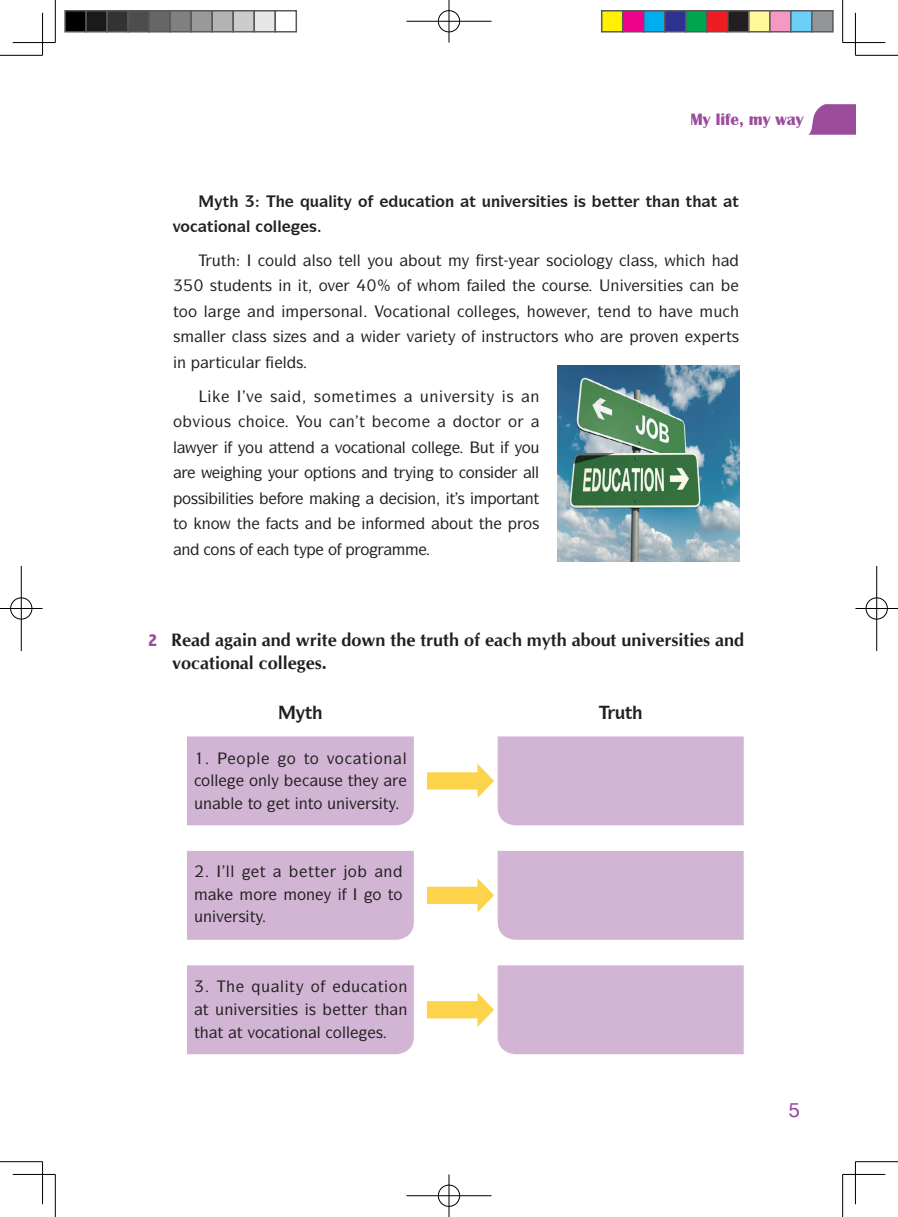
<style>
.page{position:relative;width:898px;height:1217px;background:#fff}
.page>*{position:absolute;margin:0;border:0;box-sizing:border-box;transform-origin:0 0}
.t1{font:24.6px "Inai Mathi";color:#9b4c9d}
.t2{font:700 18px/22.5px "CG Omega";color:#231f20}
.t3{font:700 16.95px "Britannic";color:#9b4c9d}
.t4{font:500 15.75px "ITC Symbol Std";color:#231f20}
.t5{font:700 15.75px "Symbol IT Cby BT";color:#231f20}
.s1{font-family:"Abadi";font-weight:800;font-stretch:condensed;color:#9b4c9d}
</style>
<div class="page">
<svg style="left:808px;top:104px;width:47px;height:31px"></svg>
<img style="left:557px;top:366px;width:182px;height:195px">
<svg style="left:427px;top:736px;width:316px;height:89px"></svg>
<svg style="left:427px;top:851px;width:316px;height:88px"></svg>
<svg style="left:427px;top:965px;width:316px;height:88px"></svg>
<hr style="left:0;top:55px;width:43px;height:1px;background:#000">
<hr style="left:855px;top:55px;width:42px;height:1px;background:#000">
<hr style="left:0;top:1161px;width:43px;height:1px;background:#000">
<hr style="left:855px;top:1161px;width:42px;height:1px;background:#000">
<hr style="left:55px;top:0;width:1px;height:43px;background:#000">
<hr style="left:55px;top:1174px;width:1px;height:42px;background:#000">
<hr style="left:842px;top:0;width:1px;height:43px;background:#000">
<hr style="left:842px;top:1174px;width:1px;height:42px;background:#000">
<hr style="left:13px;top:42px;width:42px;height:1px;background:#000">
<hr style="left:842px;top:42px;width:42px;height:1px;background:#000">
<hr style="left:13px;top:1173px;width:42px;height:1px;background:#000">
<hr style="left:842px;top:1173px;width:42px;height:1px;background:#000">
<hr style="left:42px;top:13px;width:1px;height:42px;background:#000">
<hr style="left:42px;top:1161px;width:1px;height:42px;background:#000">
<hr style="left:854px;top:13px;width:1px;height:42px;background:#000">
<hr style="left:854px;top:1161px;width:1px;height:42px;background:#000">
<div style="left:437px;top:10px;width:23px;height:23px;border:2px solid #fff;border-radius:50%"></div>
<hr style="left:406px;top:20px;width:85px;height:2px;background:#fff">
<hr style="left:448px;top:0;width:2px;height:43px;background:#fff">
<div style="left:438px;top:10px;width:21px;height:22px;border:1px solid #000;border-radius:50%"></div>
<hr style="left:406px;top:21px;width:85px;height:1px;background:#000">
<hr style="left:448px;top:0;width:1px;height:43px;background:#000">
<div style="left:437px;top:1183px;width:23px;height:23px;border:2px solid #fff;border-radius:50%"></div>
<hr style="left:406px;top:1194px;width:85px;height:2px;background:#fff">
<hr style="left:448px;top:1174px;width:2px;height:42px;background:#fff">
<div style="left:438px;top:1184px;width:21px;height:22px;border:1px solid #000;border-radius:50%"></div>
<hr style="left:406px;top:1195px;width:85px;height:1px;background:#000">
<hr style="left:448px;top:1174px;width:1px;height:42px;background:#000">
<div style="left:10px;top:596px;width:23px;height:24px;border:2px solid #fff;border-radius:50%"></div>
<hr style="left:0;top:607px;width:43px;height:2px;background:#fff">
<hr style="left:20px;top:566px;width:2px;height:85px;background:#fff">
<div style="left:10px;top:597px;width:22px;height:22px;border:1px solid #000;border-radius:50%"></div>
<hr style="left:0;top:608px;width:43px;height:1px;background:#000">
<hr style="left:21px;top:566px;width:1px;height:85px;background:#000">
<div style="left:864px;top:596px;width:23px;height:24px;border:2px solid #fff;border-radius:50%"></div>
<hr style="left:855px;top:607px;width:42px;height:2px;background:#fff">
<hr style="left:875px;top:566px;width:2px;height:85px;background:#fff">
<div style="left:865px;top:597px;width:22px;height:22px;border:1px solid #000;border-radius:50%"></div>
<hr style="left:855px;top:608px;width:42px;height:1px;background:#000">
<hr style="left:876px;top:566px;width:1px;height:85px;background:#000">
<div style="left:65px;top:11px;width:21px;height:21px;background:#000"></div>
<div style="left:64px;top:10px;width:23px;height:23px;border:2px solid #595959"></div>
<div style="left:86px;top:11px;width:21px;height:21px;background:#1a1a1a"></div>
<div style="left:85px;top:10px;width:23px;height:23px;border:2px solid #595959"></div>
<div style="left:107px;top:11px;width:21px;height:21px;background:#333"></div>
<div style="left:106px;top:10px;width:23px;height:23px;border:2px solid #595959"></div>
<div style="left:128px;top:11px;width:21px;height:21px;background:#4d4d4d"></div>
<div style="left:127px;top:10px;width:23px;height:23px;border:2px solid #595959"></div>
<div style="left:149px;top:11px;width:21px;height:21px;background:#666"></div>
<div style="left:148px;top:10px;width:23px;height:23px;border:2px solid #595959"></div>
<div style="left:170px;top:11px;width:21px;height:21px;background:#808080"></div>
<div style="left:169px;top:10px;width:23px;height:23px;border:2px solid #595959"></div>
<div style="left:191px;top:11px;width:21px;height:21px;background:#999"></div>
<div style="left:190px;top:10px;width:23px;height:23px;border:2px solid #595959"></div>
<div style="left:212px;top:11px;width:21px;height:21px;background:#b3b3b3"></div>
<div style="left:211px;top:10px;width:23px;height:23px;border:2px solid #595959"></div>
<div style="left:233px;top:11px;width:21px;height:21px;background:#ccc"></div>
<div style="left:232px;top:10px;width:23px;height:23px;border:2px solid #595959"></div>
<div style="left:254px;top:11px;width:21px;height:21px;background:#e6e6e6"></div>
<div style="left:253px;top:10px;width:23px;height:23px;border:2px solid #595959"></div>
<div style="left:274px;top:10px;width:23px;height:23px;border:2px solid #595959"></div>
<div style="left:601px;top:11px;width:21px;height:21px;background:#fff101"></div>
<div style="left:600px;top:10px;width:23px;height:23px;border:2px solid #595959"></div>
<div style="left:622px;top:11px;width:21px;height:21px;background:#ed028c"></div>
<div style="left:621px;top:10px;width:23px;height:23px;border:2px solid #595959"></div>
<div style="left:643px;top:11px;width:21px;height:21px;background:#00aeef"></div>
<div style="left:642px;top:10px;width:23px;height:23px;border:2px solid #595959"></div>
<div style="left:664px;top:11px;width:21px;height:21px;background:#2e3092"></div>
<div style="left:663px;top:10px;width:23px;height:23px;border:2px solid #595959"></div>
<div style="left:685px;top:11px;width:21px;height:21px;background:#00a54f"></div>
<div style="left:684px;top:10px;width:23px;height:23px;border:2px solid #595959"></div>
<div style="left:706px;top:11px;width:21px;height:21px;background:#ee1d23"></div>
<div style="left:705px;top:10px;width:23px;height:23px;border:2px solid #595959"></div>
<div style="left:727px;top:11px;width:21px;height:21px;background:#231f20"></div>
<div style="left:726px;top:10px;width:23px;height:23px;border:2px solid #595959"></div>
<div style="left:748px;top:11px;width:21px;height:21px;background:#fff79a"></div>
<div style="left:747px;top:10px;width:23px;height:23px;border:2px solid #595959"></div>
<div style="left:769px;top:11px;width:21px;height:21px;background:#f499c2"></div>
<div style="left:768px;top:10px;width:23px;height:23px;border:2px solid #595959"></div>
<div style="left:790px;top:11px;width:21px;height:21px;background:#6bcff6"></div>
<div style="left:789px;top:10px;width:23px;height:23px;border:2px solid #595959"></div>
<div style="left:811px;top:11px;width:21px;height:21px;background:#939598"></div>
<div style="left:810px;top:10px;width:23px;height:23px;border:2px solid #595959"></div>
<div style="left:187px;top:736px;width:227px;height:89px;background:#d2b5d5"></div>
<div style="left:187px;top:851px;width:227px;height:88px;background:#d2b5d5"></div>
<svg style="left:343px;top:865px;width:58px;height:15px"></svg>
<div style="left:187px;top:965px;width:227px;height:88px;background:#d2b5d5"></div>
<svg style="left:323px;top:1003px;width:44px;height:11px"></svg>
<svg style="left:375px;top:1003px;width:31px;height:11px"></svg>
<svg style="left:351px;top:1028px;width:34px;height:12px"></svg>
<p class="t3" style="left:690px;top:110px;width:114px">My life, my way</p>
<p class="t5" style="left:300px;top:191px;width:69px">❑◆ ●▼ □</p>
<p class="t5" style="left:398px;top:191px;width:189px">◆ ▼□■ ▼ ◆■❖ ▲▼ ▲ ▲</p>
<p class="t5" style="left:645px;top:191px;width:95px">▼■ ▼▼ ▼</p>
<p class="t5" style="left:173px;top:216px;width:110px">❖□ ▼ □■ ● □●●</p>
<p class="t4" style="left:265px;top:250px;width:24px">□◆●</p>
<p class="t4" style="left:311px;top:250px;width:83px">●▲□ ▼ ●● □◆</p>
<p class="t4" style="left:417px;top:250px;width:25px">□◆▼</p>
<p class="t4" style="left:546px;top:250px;width:52px">▲□ □●□</p>
<p class="t4" style="left:626px;top:250px;width:29px">● ▲▲</p>
<p class="t4" style="left:173px;top:275px;width:164px">✓ ▲▼◆ ■▼▲ ■ ▼ □❖</p>
<p class="t4" style="left:512px;top:275px;width:70px">▼ □◆ ▲</p>
<p class="t4" style="left:610px;top:275px;width:74px">■❖ ▲▼ ▲</p>
<p class="t4" style="left:705px;top:275px;width:11px">■</p>
<p class="t4" style="left:173px;top:301px;width:36px">▼□□ ●</p>
<p class="t4" style="left:256px;top:301px;width:11px">■</p>
<p class="t4" style="left:324px;top:301px;width:40px">▲□■ ●</p>
<p class="t4" style="left:383px;top:301px;width:101px">□ ▼□■ ● □●●</p>
<p class="t4" style="left:508px;top:301px;width:65px">▲ □ ❖</p>
<p class="t4" style="left:597px;top:301px;width:56px">▼ ■ ▼□</p>
<p class="t4" style="left:173px;top:326px;width:39px">▲ ●●</p>
<p class="t4" style="left:239px;top:326px;width:93px">●▲▲ ▲ ▲ ■</p>
<p class="t4" style="left:406px;top:326px;width:153px">❖ ▼ □ ■▲▼◆▼□▲</p>
<p class="t4" style="left:644px;top:326px;width:35px">□❖ ■</p>
<p class="t4" style="left:177px;top:352px;width:70px">■ ▼ ◆●</p>
<p class="t4" style="left:419px;top:386px;width:68px">◆■❖ ▲▼</p>
<p class="t4" style="left:173px;top:411px;width:60px">□ ❖□◆▲</p>
<p class="t4" style="left:462px;top:411px;width:56px">□ ▼□ □</p>
<p class="t4" style="left:173px;top:437px;width:6px">●</p>
<p class="t4" style="left:245px;top:437px;width:62px">□◆ ▼▼ ■</p>
<p class="t4" style="left:334px;top:437px;width:102px">❖□ ▼ □■ ● □●●</p>
<p class="t4" style="left:245px;top:462px;width:247px">■ □◆ □ ▼ □■▲ ■ ▼ ■ ▼□ □■▲</p>
<p class="t4" style="left:182px;top:488px;width:73px">□▲▲ ●▼ ▲</p>
<p class="t4" style="left:342px;top:488px;width:11px">■</p>
<p class="t4" style="left:407px;top:488px;width:59px">▲□■ ▼▲</p>
<p class="t4" style="left:496px;top:488px;width:45px">□▼■▼</p>
<p class="t4" style="left:173px;top:513px;width:71px">▼□ ■□ ▼</p>
<p class="t4" style="left:286px;top:513px;width:38px">▼▲ ■</p>
<p class="t4" style="left:449px;top:513px;width:37px">□◆▼ ▼</p>
<p class="t4" style="left:181px;top:539px;width:68px">■ □■▲ □</p>
<p class="t2" style="left:172px;top:628px;width:573px;text-indent:-24px"><span class="s1">2</span> Read again and write down the truth of each myth about universities and vocational colleges.</p>
<p class="t4" style="left:287px;top:747px;width:121px">□ ▼□ ❖□ ▼□■ ●</p>
<p class="t4" style="left:201px;top:770px;width:19px">□●●</p>
<p class="t4" style="left:249px;top:770px;width:24px">□■●</p>
<p class="t4" style="left:318px;top:770px;width:37px">◆▲ ▼</p>
<p class="t4" style="left:194px;top:792px;width:70px">◆■ ● ▼□</p>
<p class="t4" style="left:284px;top:792px;width:106px">▼ ■▼□ ◆■❖ ▲▼</p>
<p class="t4" style="left:253px;top:883px;width:63px">□ □■</p>
<p class="t4" style="left:372px;top:883px;width:31px">□ ▼□</p>
<p class="t4" style="left:194px;top:906px;width:63px">◆■❖ ▲▼</p>
<p class="t4" style="left:251px;top:976px;width:70px">❑◆ ●▼ □</p>
<p class="t4" style="left:351px;top:976px;width:58px">◆ ▼□■</p>
<p class="t4" style="left:203px;top:999px;width:115px">▼ ◆■❖ ▲▼ ▲ ▲</p>
<p class="t4" style="left:194px;top:1021px;width:158px">▼ ▼ ▼ ❖□ ▼□■ ● □●●</p>
<h1 class="t1" style="left:788px;top:1095px;width:13px">5</h1>
</div>
